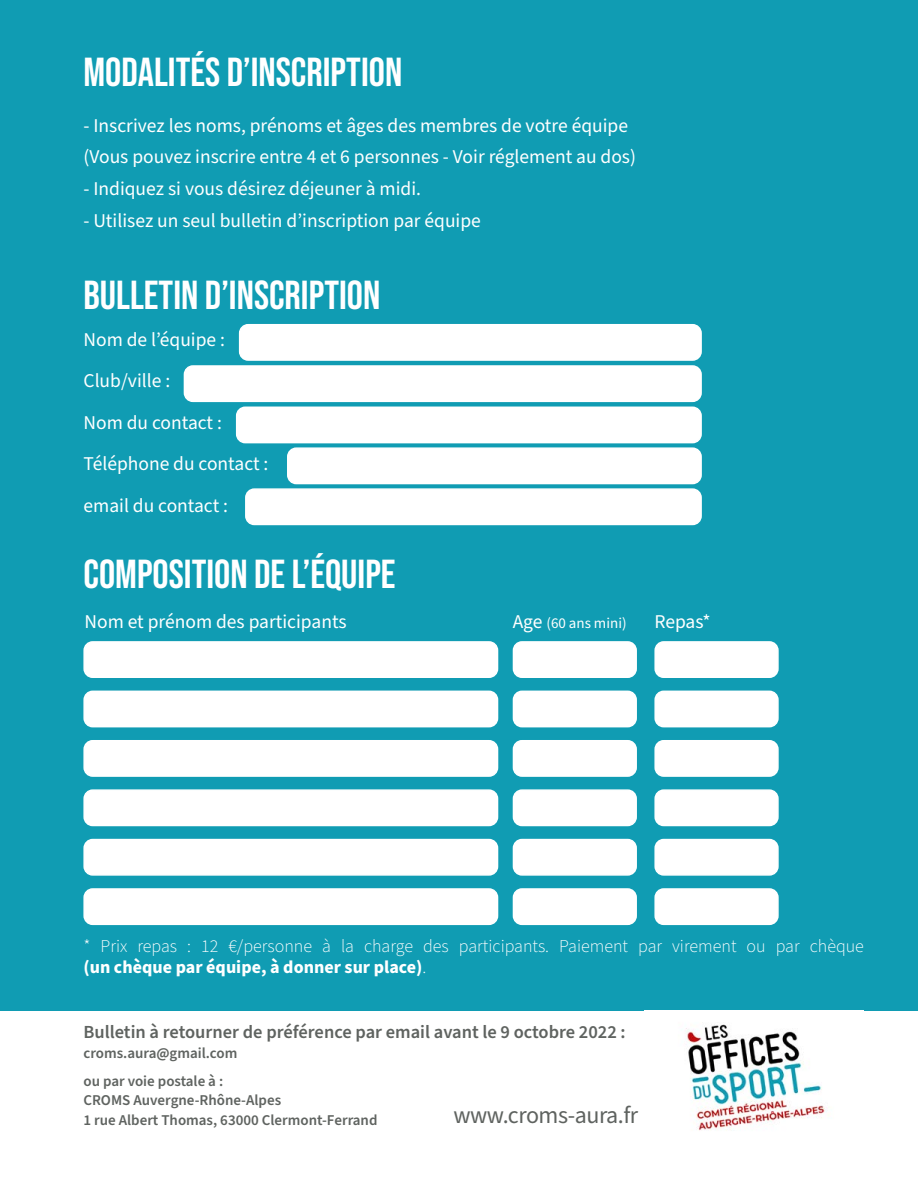
<style>
.page{position:relative;width:918px;height:1188px;background:#fff}
.page>*{position:absolute;margin:0;border:0;box-sizing:border-box;transform-origin:0 0}
.t1{font:40.5px "Bebas Neue";color:#fff}
.t2{font:24px "Source Sans Pro";letter-spacing:-.02em;color:#5f6360}
.t3{font:19.5px/41.5px "Source Sans Pro";color:#fff}
.t4{font:600 18.45px "Source Sans Pro";color:#5f6360}
.t5{font:300 18px/21px "Source Sans Pro";color:#fff}
.t6{font:600 15px/28px "Source Sans Pro";color:#5f6360}
.t7{font:15px "Source Sans Pro";color:#fff}
.s1{font-size:19.5px}
.s2{font-weight:700}
</style>
<div class="page">
<div style="left:0;top:0;width:918px;height:1010px;background:#109cb3"></div>
<img style="left:686px;top:1024px;width:142px;height:107px">
<div style="left:240px;top:325px;width:461px;height:35px;background:#fff;border-radius:9px"></div>
<div style="left:239px;top:324px;width:463px;height:37px;border:2px solid #fff;border-radius:9px"></div>
<div style="left:184px;top:366px;width:517px;height:35px;background:#fff;border-radius:9px"></div>
<div style="left:184px;top:365px;width:518px;height:37px;border:2px solid #fff;border-radius:9px"></div>
<div style="left:237px;top:407px;width:464px;height:36px;background:#fff;border-radius:9px"></div>
<div style="left:236px;top:407px;width:466px;height:36px;border:2px solid #fff;border-radius:9px"></div>
<div style="left:288px;top:448px;width:413px;height:36px;background:#fff;border-radius:9px"></div>
<div style="left:287px;top:447px;width:415px;height:37px;border:2px solid #fff;border-radius:9px"></div>
<div style="left:84px;top:642px;width:414px;height:35px;background:#fff;border-radius:9px"></div>
<div style="left:83px;top:641px;width:415px;height:37px;border:2px solid #fff;border-radius:9px"></div>
<div style="left:84px;top:691px;width:414px;height:36px;background:#fff;border-radius:9px"></div>
<div style="left:83px;top:691px;width:415px;height:36px;border:2px solid #fff;border-radius:9px"></div>
<div style="left:84px;top:741px;width:414px;height:35px;background:#fff;border-radius:9px"></div>
<div style="left:83px;top:740px;width:415px;height:37px;border:2px solid #fff;border-radius:9px"></div>
<div style="left:84px;top:790px;width:414px;height:35px;background:#fff;border-radius:9px"></div>
<div style="left:83px;top:789px;width:415px;height:37px;border:2px solid #fff;border-radius:9px"></div>
<div style="left:84px;top:840px;width:414px;height:35px;background:#fff;border-radius:9px"></div>
<div style="left:83px;top:839px;width:415px;height:37px;border:2px solid #fff;border-radius:9px"></div>
<div style="left:84px;top:889px;width:414px;height:35px;background:#fff;border-radius:9px"></div>
<div style="left:83px;top:888px;width:415px;height:37px;border:2px solid #fff;border-radius:9px"></div>
<div style="left:513px;top:642px;width:123px;height:35px;background:#fff;border-radius:9px"></div>
<div style="left:513px;top:641px;width:124px;height:37px;border:2px solid #fff;border-radius:9px"></div>
<div style="left:513px;top:691px;width:123px;height:36px;background:#fff;border-radius:9px"></div>
<div style="left:513px;top:691px;width:124px;height:36px;border:2px solid #fff;border-radius:9px"></div>
<div style="left:513px;top:741px;width:123px;height:35px;background:#fff;border-radius:9px"></div>
<div style="left:513px;top:740px;width:124px;height:37px;border:2px solid #fff;border-radius:9px"></div>
<div style="left:513px;top:790px;width:123px;height:35px;background:#fff;border-radius:9px"></div>
<div style="left:513px;top:789px;width:124px;height:37px;border:2px solid #fff;border-radius:9px"></div>
<div style="left:513px;top:840px;width:123px;height:35px;background:#fff;border-radius:9px"></div>
<div style="left:513px;top:839px;width:124px;height:37px;border:2px solid #fff;border-radius:9px"></div>
<div style="left:513px;top:889px;width:123px;height:35px;background:#fff;border-radius:9px"></div>
<div style="left:513px;top:888px;width:124px;height:37px;border:2px solid #fff;border-radius:9px"></div>
<div style="left:655px;top:642px;width:123px;height:35px;background:#fff;border-radius:9px"></div>
<div style="left:654px;top:641px;width:125px;height:37px;border:2px solid #fff;border-radius:9px"></div>
<div style="left:655px;top:691px;width:123px;height:36px;background:#fff;border-radius:9px"></div>
<div style="left:654px;top:691px;width:125px;height:36px;border:2px solid #fff;border-radius:9px"></div>
<div style="left:655px;top:741px;width:123px;height:35px;background:#fff;border-radius:9px"></div>
<div style="left:654px;top:740px;width:125px;height:37px;border:2px solid #fff;border-radius:9px"></div>
<div style="left:655px;top:790px;width:123px;height:35px;background:#fff;border-radius:9px"></div>
<div style="left:654px;top:789px;width:125px;height:37px;border:2px solid #fff;border-radius:9px"></div>
<div style="left:655px;top:840px;width:123px;height:35px;background:#fff;border-radius:9px"></div>
<div style="left:654px;top:839px;width:125px;height:37px;border:2px solid #fff;border-radius:9px"></div>
<div style="left:655px;top:889px;width:123px;height:35px;background:#fff;border-radius:9px"></div>
<div style="left:654px;top:888px;width:125px;height:37px;border:2px solid #fff;border-radius:9px"></div>
<div style="left:246px;top:489px;width:455px;height:35px;background:#fff;border-radius:9px"></div>
<div style="left:245px;top:488px;width:457px;height:37px;border:2px solid #fff;border-radius:9px"></div>
<h1 class="t1" style="left:83px;top:51px;width:320px">MODALITÉS D’INSCRIPTION</h1>
<p class="t3" style="left:83px;top:110px;width:554px;line-height:32px">- Inscrivez les noms, prénoms et âges des membres de votre équipe (Vous pouvez inscrire entre 4 et 6 personnes - Voir réglement au dos)</p>
<p class="t3" style="left:83px;top:169px;width:339px">- Indiquez si vous désirez déjeuner à midi.</p>
<p class="t3" style="left:83px;top:201px;width:399px">- Utilisez un seul bulletin d’inscription par équipe</p>
<h1 class="t1" style="left:83px;top:274px;width:299px">BULLETIN D’INSCRIPTION</h1>
<p class="t3" style="left:84px;top:320px;width:186px">Nom de l’équipe :<br>Club/ville :<br>Nom du contact :<br>Téléphone du contact : email du contact :</p>
<h1 class="t1" style="left:83px;top:553px;width:314px">COMPOSITION DE L’ÉQUIPE</h1>
<p class="t3" style="left:85px;top:602px;width:264px">Nom et prénom des participants</p>
<p class="t7" style="left:513px;top:617px;width:115px"><span class="s1">Age</span> (60 ans mini)</p>
<p class="t3" style="left:654px;top:602px;width:58px">Repas*</p>
<p class="t5" style="left:83px;top:936px;width:782px">* Prix repas : 12 €/personne à la charge des participants. Paiement par virement ou par chèque <span class="s2">(un chèque par équipe, à donner sur place)</span>.</p>
<p class="t4" style="left:83px;top:1024px;width:544px">Bulletin à retourner de préférence par email avant le 9 octobre 2022 :</p>
<p class="t6" style="left:83px;top:1039px;width:155px">croms.aura@gmail.com ou par voie postale à :</p>
<p class="t6" style="left:83px;top:1091px;width:296px;line-height:19.5px">CROMS Auvergne-Rhône-Alpes<br>1 rue Albert Thomas, 63000 Clermont-Ferrand</p>
<p class="t2" style="left:453px;top:1104px;width:186px">www.croms-aura.fr</p>
</div>
